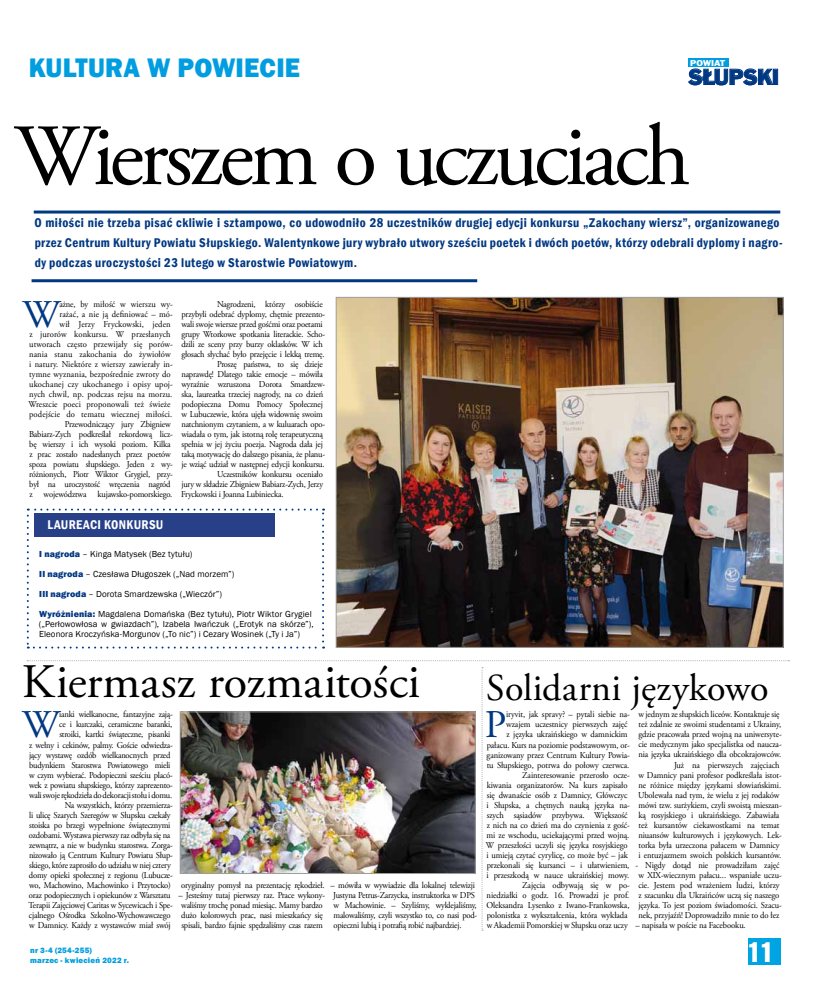
<style>
.page{position:relative;width:820px;height:993px;background:#fff}
.page>*{position:absolute;margin:0;border:0;box-sizing:border-box;transform-origin:0 0}
.t1{font:87px "Adobe Garamond Pro";letter-spacing:-.045em;color:#000}
.t2{font:48px "Adobe Garamond Pro";letter-spacing:.005em;color:#000}
.t3{font:39.2px "Adobe Garamond Pro";color:#003882}
.t4{font:38px "Adobe Garamond Pro";letter-spacing:.005em;color:#000}
.t5{font:800 27.6px "Franklin Gothic";letter-spacing:.01em;color:#009ee0;scale:.94 1}
.t6{font:27.5px "Swis 911 Cm EU";color:#fff}
.t7{font:20.1px "Frank Goth EU";letter-spacing:-.01em;color:#003882}
.t8{font:600 condensed 13px/20px "Franklin Gothic";letter-spacing:.03em;color:#003882}
.t9{font:600 condensed 13px "Franklin Gothic";letter-spacing:.025em;color:#fff}
.t10{font:9px/10px "Adobe Garamond Pro";letter-spacing:-.02em;color:#000;text-align:right;scale:.95 1}
.t11{font:9px/10px "Adobe Garamond Pro";letter-spacing:.01em;color:#000;text-align:right;scale:.95 1}
.t12{font:9px/10px "Franklin Gothic";letter-spacing:.005em;color:#000}
.t13{font:800 8px/10px "Franklin Gothic";letter-spacing:.025em;color:#009ee0}
.t14{font:7.7px "Frank Goth EU";letter-spacing:.02em;color:#fff;scale:1.09 1}
.s1{font-weight:800;color:#003882}
</style>
<div class="page">
<div style="left:747px;top:937px;width:33px;height:27px;background:#00a4e2"></div>
<div style="left:688px;top:58px;width:40px;height:9px;background:#009ee0"></div>
<svg style="left:688px;top:69px;width:84px;height:16px"></svg>
<div style="left:772px;top:69px;width:5px;height:16px;border:1px solid #003882"></div>
<hr style="left:34px;top:210px;width:746px;height:3px;background:#003882">
<hr style="left:32px;top:279px;width:445px;height:3px;background:#003882">
<svg style="left:27px;top:508px;width:297px;height:140px"></svg>
<div style="left:34px;top:512px;width:240px;height:24px;background:#274088"></div>
<svg style="left:27px;top:660px;width:762px;height:1px"></svg>
<svg style="left:481px;top:667px;width:2px;height:263px"></svg>
<img style="left:182px;top:713px;width:291px;height:158px">
<div style="left:180px;top:711px;width:295px;height:162px;border:1px solid #9c9e9f"></div>
<img style="left:338px;top:299px;width:443px;height:346px">
<div style="left:336px;top:297px;width:447px;height:350px;border:1px solid #9c9e9f"></div>
<h3 class="t5" style="left:29px;top:50px;width:290px">KULTURA W POWIECIE</h3>
<h3 class="t7" style="left:688px;top:65px;width:92px">SŁUPSKI</h3>
<p class="t14" style="left:689px;top:58px;width:34px">POWIAT</p>
<h1 class="t1" style="left:14px;top:104px;width:677px">Wierszem o uczuciach</h1>
<p class="t8" style="left:34px;top:212px;width:749px">O miłości nie trzeba pisać ckliwie i sztampowo, co udowodniło 28 uczestników drugiej edycji konkursu „Zakochany wiersz”, organizowanego przez Centrum Kultury Powiatu Słupskiego. Walentynkowe jury wybrało utwory sześciu poetek i dwóch poetów, którzy odebrali dyplomy i nagro&shy;dy podczas uroczystości 23 lutego w Starostwie Powiatowym.</p>
<h3 class="t3" style="left:22px;top:291px;width:39px">W</h3>
<p class="t11" style="left:28px;top:299px;width:153px">ażne, by miłość w wierszu wy-<br>rażać, a nie ją definiować – mó-<br>wił Jerzy Fryckowski, jeden<br>z jurorów konkursu. W przesłanych utworach często przewijały się porów&shy;nania stanu zakochania do żywiołów i natury. Niektóre z wierszy zawierały in&shy;tymne wyznania, bezpośrednie zwroty do ukochanej czy ukochanego i opisy upoj&shy;nych chwil, np. podczas rejsu na morzu.<br>Wreszcie poeci proponowali też świeże podejście do tematu wiecznej miłości.<br>Przewodniczący jury Zbigniew Babiarz-Zych podkreślał rekordową licz&shy;bę wierszy i ich wysoki poziom. Kilka z prac zostało nadesłanych przez poetów spoza powiatu słupskiego. Jeden z wy&shy;różnionych, Piotr Wiktor Grygiel, przy&shy;był na uroczystość wręczenia nagród z województwa kujawsko-pomorskiego.</p>
<p class="t10" style="left:217px;top:299px;width:113px">Nagrodzeni, którzy osobiście</p>
<p class="t10" style="left:181px;top:309px;width:153px">przybyli odebrać dyplomy, chętnie prezento-</p>
<p class="t10" style="left:181px;top:319px;width:150px">wali swoje wiersze przed gośćmi oraz poetami</p>
<p class="t10" style="left:181px;top:329px;width:153px">grupy Wtorkowe spotkania literackie. Scho-</p>
<p class="t10" style="left:181px;top:339px;width:150px">dzili ze sceny przy burzy oklasków. W ich</p>
<p class="t10" style="left:181px;top:349px;width:152px">głosach słychać było przejęcie i lekką tremę.</p>
<p class="t10" style="left:217px;top:359px;width:113px">Proszę państwa, to się dzieje</p>
<p class="t10" style="left:181px;top:369px;width:150px">naprawdę! Dlatego takie emocje – mówiła</p>
<p class="t10" style="left:181px;top:379px;width:153px">wyraźnie wzruszona Dorota Smardzew-</p>
<p class="t10" style="left:181px;top:389px;width:150px">ska, laureatka trzeciej nagrody, na co dzień</p>
<p class="t10" style="left:181px;top:399px;width:150px">podopieczna Domu Pomocy Społecznej</p>
<p class="t10" style="left:181px;top:409px;width:150px">w Lubuczewie, która ujęła widownię swoim</p>
<p class="t10" style="left:181px;top:419px;width:153px">natchnionym czytaniem, a w kuluarach opo-</p>
<p class="t10" style="left:181px;top:429px;width:150px">wiadała o tym, jak istotną rolę terapeutyczną</p>
<p class="t10" style="left:181px;top:439px;width:150px">spełnia w jej życiu poezja. Nagroda dała jej</p>
<p class="t10" style="left:181px;top:449px;width:153px">taką motywację do dalszego pisania, że planu-</p>
<p class="t10" style="left:181px;top:459px;width:152px">je wziąć udział w następnej edycji konkursu.</p>
<p class="t10" style="left:217px;top:469px;width:113px">Uczestników konkursu oceniało</p>
<p class="t10" style="left:181px;top:479px;width:151px">jury w składzie Zbigniew Babiarz-Zych, Jerzy</p>
<p class="t10" style="left:181px;top:489px;width:109px">Fryckowski i Joanna Lubiniecka.</p>
<h3 class="t9" style="left:48px;top:516px;width:117px">LAUREACI KONKURSU</h3>
<p class="t12" style="left:39px;top:549px;width:154px"><span class="s1">I nagroda</span> – Kinga Matysek (Bez tytułu)</p>
<p class="t12" style="left:39px;top:569px;width:196px"><span class="s1">II nagroda</span> – Czesława Długoszek („Nad morzem”)</p>
<p class="t12" style="left:39px;top:589px;width:184px"><span class="s1">III nagroda</span> – Dorota Smardzewska („Wieczór”)</p>
<p class="t12" style="left:39px;top:609px;width:276px"><span class="s1">Wyróżnienia:</span> Magdalena Domańska (Bez tytułu), Piotr Wiktor Grygiel („Perłowowłosa w gwiazdach”), Izabela Iwańczuk („Erotyk na skórze”),<br>Eleonora Kroczyńska-Morgunov („To nic”) i Cezary Wosinek („Ty i Ja”)</p>
<h2 class="t2" style="left:22px;top:653px;width:399px">Kiermasz rozmaitości</h2>
<p class="t10" style="left:29px;top:709px;width:153px">ianki wielkanocne, fantazyjne zają-<br>ce i kurczaki, ceramiczne baranki,<br>stroiki, kartki świąteczne, pisanki<br>z wełny i cekinów, palmy. Goście odwiedza&shy;jący wystawę ozdób wielkanocnych przed budynkiem Starostwa Powiatowego mieli w czym wybierać. Podopieczni sześciu placó&shy;wek z powiatu słupskiego, którzy zaprezento&shy;wali swoje rękodzieła do dekoracji stołu i domu.<br>Na wszystkich, którzy przemierza-<br>li ulicę Szarych Szeregów w Słupsku czekały stoiska po brzegi wypełnione świątecznymi ozdobami. Wystawa pierwszy raz odbyła się na zewnątrz, a nie w budynku starostwa. Zorga&shy;nizowało ją Centrum Kultury Powiatu Słup&shy;skiego, które zaprosiło do udziału w niej cztery domy opieki społecznej z regionu (Lubucze&shy;wo, Machowino, Machowinko i Przytocko) oraz podopiecznych i opiekunów z Warsztatu Terapii Zajęciowej Caritas w Sycewicach i Spe&shy;cjalnego Ośrodka Szkolno-Wychowawczego w Damnicy. Każdy z wystawców miał swój</p>
<h3 class="t3" style="left:22px;top:701px;width:39px">W</h3>
<p class="t10" style="left:181px;top:879px;width:152px">oryginalny pomysł na prezentację rękodzieł.</p>
<p class="t10" style="left:178px;top:889px;width:156px;text-align:center">– Jesteśmy tutaj pierwszy raz. Prace wykony&shy;waliśmy trochę ponad miesiąc. Mamy bardzo dużo kolorowych prac, nasi mieszkańcy się spisali, bardzo fajnie spędzaliśmy czas razem</p>
<p class="t10" style="left:330px;top:879px;width:156px;text-align:left">– mówiła w wywiadzie dla lokalnej telewizji Justyna Petrus-Zarzycka, instruktorka w DPS w Machowinie. – Szyliśmy, wyklejaliśmy, malowaliśmy, czyli wszystko to, co nasi pod&shy;opieczni lubią i potrafią robić najbardziej.</p>
<h3 class="t4" style="left:486px;top:665px;width:283px">Solidarni językowo</h3>
<p class="t10" style="left:486px;top:709px;width:153px">iryvit, jak spravy? – pytali siebie na&shy;wzajem uczestnicy pierwszych zajęć<br>z języka ukraińskiego w damnickim pałacu. Kurs na poziomie podstawowym, or&shy;ganizowany przez Centrum Kultury Powia&shy;tu Słupskiego, potrwa do połowy czerwca.<br>Zainteresowanie przerosło ocze-<br>kiwania organizatorów. Na kurs zapisało się dwanaście osób z Damnicy, Główczyc i Słupska, a chętnych nauką języka na&shy;szych sąsiadów przybywa. Większość z nich na co dzień ma do czynienia z gość&shy;mi ze wschodu, uciekającymi przed wojną.<br>W przeszłości uczyli się języka rosyjskiego i umieją czytać cyrylicę, co może być – jak przekonali się kursanci – i ułatwieniem, i przeszkodą w nauce ukraińskiej mowy.<br>Zajęcia odbywają się w po-<br>niedziałki o godz. 16. Prowadzi je prof.<br>Oleksandra Lysenko z Iwano-Frankowska, polonistka z wykształcenia, która wykłada w Akademii Pomorskiej w Słupsku oraz uczy</p>
<p class="t10" style="left:638px;top:709px;width:153px">w jednym ze słupskich liceów. Kontaktuje się też zdalnie ze swoimi studentami z Ukrainy, gdzie pracowała przed wojną na uniwersyte&shy;cie medycznym jako specjalistka od naucza&shy;nia języka ukraińskiego dla obcokrajowców.<br>Już na pierwszych zajęciach<br>w Damnicy pani profesor podkreślała istot&shy;ne różnice między językami słowiańskimi.<br>Ubolewała nad tym, że wielu z jej rodaków mówi tzw. surżykiem, czyli swoistą mieszan&shy;ką rosyjskiego i ukraińskiego. Zabawiała też kursantów ciekawostkami na temat niuansów kulturowych i językowych. Lek&shy;torka była urzeczona pałacem w Damnicy i entuzjazmem swoich polskich kursantów.</p>
<h3 class="t3" style="left:484px;top:701px;width:23px">P</h3>
<p class="t10" style="left:635px;top:859px;width:155px;text-align:center">- Nigdy dotąd nie prowadziłam zajęć w XIX-wiecznym pałacu... wspaniałe uczu&shy;cie. Jestem pod wrażeniem ludzi, którzy z szacunku dla Ukraińców uczą się naszego języka. To jest poziom świadomości. Szacu&shy;nek, przyjaźń! Doprowadziło mnie to do łez</p>
<p class="t10" style="left:635px;top:919px;width:117px">– napisała w poście na Facebooku.</p>
<p class="t13" style="left:30px;top:945px;width:100px">nr 3-4 (254-255)<br>marzec - kwiecień 2022 r.</p>
<h3 class="t6" style="left:747px;top:935px;width:27px">11</h3>
</div>
